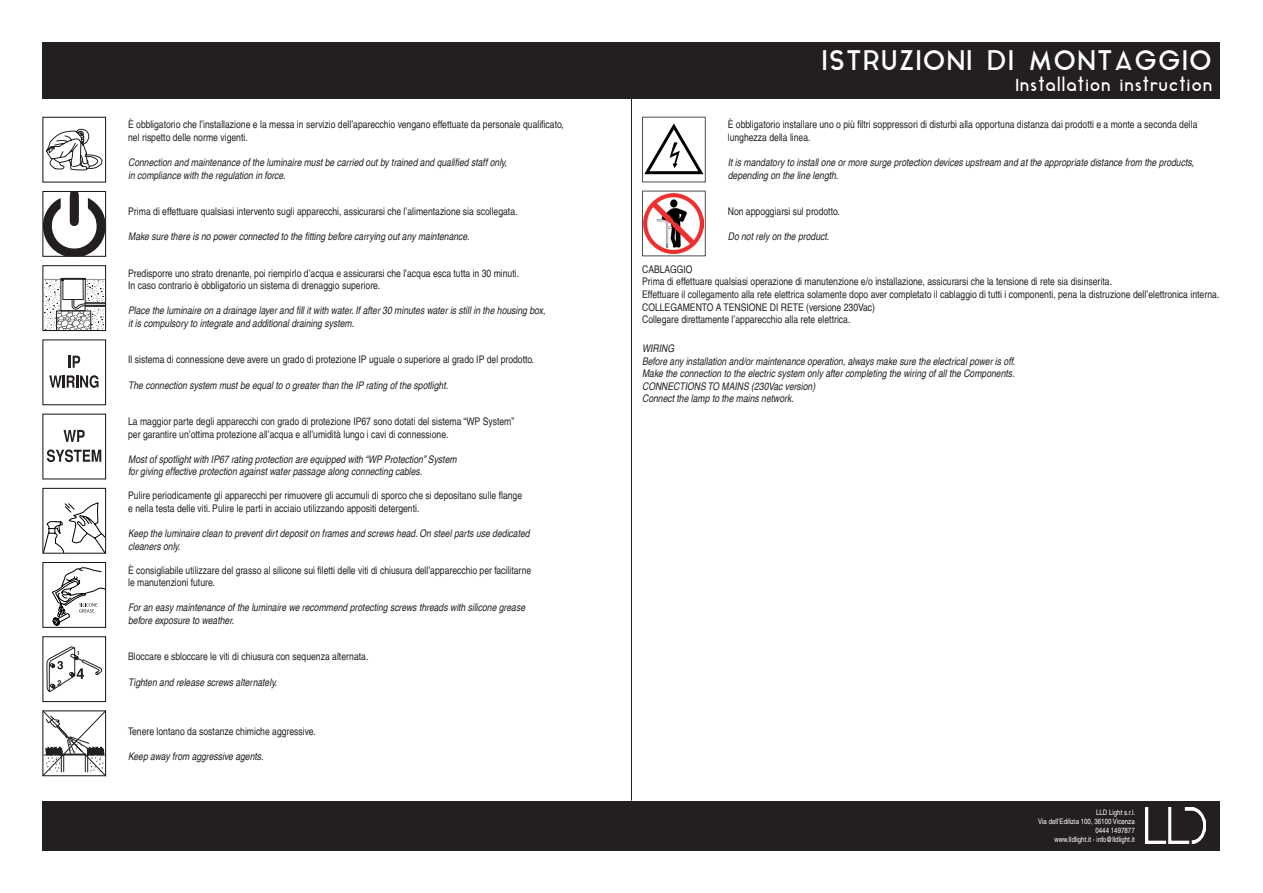
<style>
.page{position:relative;width:1263px;height:893px;background:#fff}
.page>*{position:absolute;margin:0;border:0;box-sizing:border-box;transform-origin:0 0}
.t1{font:27px "Aqua Grotesque";color:#fff}
.t2{font:16.5px "Aqua Grotesque";color:#fff}
.t3{font:condensed 10.5px/12.6px "Helvetica LT";color:#231f20}
.t4{font:italic condensed 10.5px/12.6px "Helvetica LT";color:#231f20}
.t5{font:condensed 7.5px/9px "Helvetica LT";color:#fff;text-align:right}
</style>
<div class="page">
<div style="left:43px;top:43px;width:1177px;height:56px;background:#231f20"></div>
<div style="left:43px;top:801px;width:1177px;height:49px;background:#231f20"></div>
<hr style="left:631px;top:99px;width:1px;height:702px;background:#231f20">
<img style="left:1145px;top:807px;width:60px;height:36px">
<svg style="left:42px;top:79px;width:64px;height:177px"></svg>
<svg style="left:69px;top:356px;width:11px;height:12px"></svg>
<svg style="left:49px;top:375px;width:50px;height:13px"></svg>
<svg style="left:64px;top:430px;width:21px;height:12px"></svg>
<svg style="left:47px;top:449px;width:54px;height:13px"></svg>
<div style="left:43px;top:488px;width:63px;height:66px;border:1px solid #101414"></div>
<svg style="left:43px;top:498px;width:63px;height:56px"></svg>
<div style="left:43px;top:265px;width:63px;height:66px;border:1px solid #101414"></div>
<svg style="left:43px;top:277px;width:63px;height:54px"></svg>
<div style="left:43px;top:562px;width:63px;height:66px;border:1px solid #101414"></div>
<svg style="left:42px;top:565px;width:64px;height:211px"></svg>
<svg style="left:642px;top:191px;width:64px;height:65px"></svg>
<img style="left:644px;top:193px;width:60px;height:60px">
<svg style="left:642px;top:117px;width:64px;height:65px"></svg>
<p class="t3" style="left:128px;top:118px;width:437px">È obbligatorio che l’installazione e la messa in servizio dell’aparecchio vengano effettuate da personale qualificato, nel rispetto delle norme vigenti.</p>
<p class="t4" style="left:128px;top:156px;width:380px">Connection and maintenance of the luminaire must be carried out by trained and qualified staff only, in compliance with the regulation in force.</p>
<p class="t3" style="left:128px;top:205px;width:391px">Prima di effettuare qualsiasi intervento sugli apparecchi, assicurarsi che l’alimentazione sia scollegata.</p>
<p class="t4" style="left:128px;top:230px;width:343px">Make sure there is no power connected to the fitting before carrying out any maintenance.</p>
<p class="t3" style="left:128px;top:267px;width:392px">Predisporre uno strato drenante, poi riempirlo d’acqua e assicurarsi che l’acqua esca tutta in 30 minuti.<br>In caso contrario è obbligatorio un sistema di drenaggio superiore.</p>
<p class="t4" style="left:128px;top:304px;width:419px">Place the luminaire on a drainage layer and fill it with water. If after 30 minutes water is still in the housing box, it is compulsory to integrate and additional draining system.</p>
<p class="t3" style="left:128px;top:353px;width:408px">Il sistema di connessione deve avere un grado di protezione IP uguale o superiore al grado IP del prodotto.</p>
<p class="t4" style="left:128px;top:379px;width:321px">The connection system must be equal to o greater than the IP rating of the spotlight.</p>
<p class="t3" style="left:128px;top:415px;width:388px">La maggior parte degli apparecchi con grado di protezione IP67 sono dotati del sistema “WP System” per garantire un’ottima protezione all’acqua e all’umidità lungo i cavi di connessione.</p>
<p class="t4" style="left:128px;top:453px;width:330px">Most of spotlight with IP67 rating protection are equipped with “WP Protection” System for giving effective protection against water passage along connecting cables.</p>
<p class="t3" style="left:128px;top:489px;width:396px">Pulire periodicamente gli apparecchi per rimuovere gli accumuli di sporco che si depositano sulle flange e nella testa delle viti. Pulire le parti in acciaio utilizzando appositi detergenti.</p>
<p class="t4" style="left:128px;top:527px;width:403px">Keep the luminaire clean to prevent dirt deposit on frames and screws head. On steel parts use dedicated cleaners only.</p>
<p class="t3" style="left:128px;top:563px;width:405px">È consigliabile utilizzare del grasso al silicone sui filetti delle viti di chiusura dell’apparecchio per facilitarne le manutenzioni future.</p>
<p class="t4" style="left:128px;top:601px;width:398px">For an easy maintenance of the luminaire we recommend protecting screws threads with silicone grease before exposure to weather.</p>
<p class="t3" style="left:128px;top:650px;width:242px">Bloccare e sbloccare le viti di chiusura con sequenza alternata.</p>
<p class="t4" style="left:128px;top:675px;width:150px">Tighten and release screws alternately.</p>
<p class="t3" style="left:128px;top:724px;width:189px">Tenere lontano da sostanze chimiche aggressive.</p>
<p class="t4" style="left:128px;top:750px;width:137px">Keep away from aggressive agents.</p>
<h1 class="t1" style="left:821px;top:46px;width:393px">ISTRUZIONI DI MONTAGGIO</h1>
<h2 class="t2" style="left:1015px;top:77px;width:199px">Installation instruction</h2>
<p class="t3" style="left:728px;top:118px;width:471px">È obbligatorio installare uno o più filtri soppressori di disturbi alla opportuna distanza dai prodotti e a monte a seconda della lunghezza della linea.</p>
<p class="t4" style="left:728px;top:156px;width:468px">It is mandatory to install one or more surge protection devices upstream and at the appropriate distance from the products, depending on the line length.</p>
<p class="t3" style="left:728px;top:205px;width:114px">Non appoggiarsi sul prodotto.</p>
<p class="t4" style="left:728px;top:230px;width:103px">Do not rely on the product.</p>
<p class="t3" style="left:642px;top:263px;width:52px">CABLAGGIO</p>
<p class="t3" style="left:642px;top:275px;width:471px">Prima di effettuare qualsiasi operazione di manutenzione e/o installazione, assicurarsi che la tensione di rete sia disinserita.</p>
<p class="t3" style="left:642px;top:288px;width:579px">Effettuare il collegamento alla rete elettrica solamente dopo aver completato il cablaggio di tutti i componenti, pena la distruzione dell’elettronica interna.</p>
<p class="t3" style="left:642px;top:301px;width:234px">COLLEGAMENTO A TENSIONE DI RETE (versione 230Vac)</p>
<p class="t3" style="left:642px;top:313px;width:210px">Collegare direttamente l’apparecchio alla rete elettrica.</p>
<p class="t4" style="left:642px;top:342px;width:34px">WIRING</p>
<p class="t4" style="left:642px;top:355px;width:375px">Before any installation and/or maintenance operation, always make sure the electrical power is off.</p>
<p class="t4" style="left:642px;top:367px;width:374px">Make the connection to the electric system only after completing the wiring of all the Components.</p>
<p class="t4" style="left:642px;top:380px;width:175px">CONNECTIONS TO MAINS (230Vac version)</p>
<p class="t4" style="left:642px;top:392px;width:153px">Connect the lamp to the mains network.</p>
<p class="t5" style="left:1038px;top:807px;width:99px">LLD Light s.r.l.<br>Via dell’Edilizia 100, 36100 Vicenza<br>0444 1497877<br>www.lldlight.it - info@lldlight.it</p>
</div>
